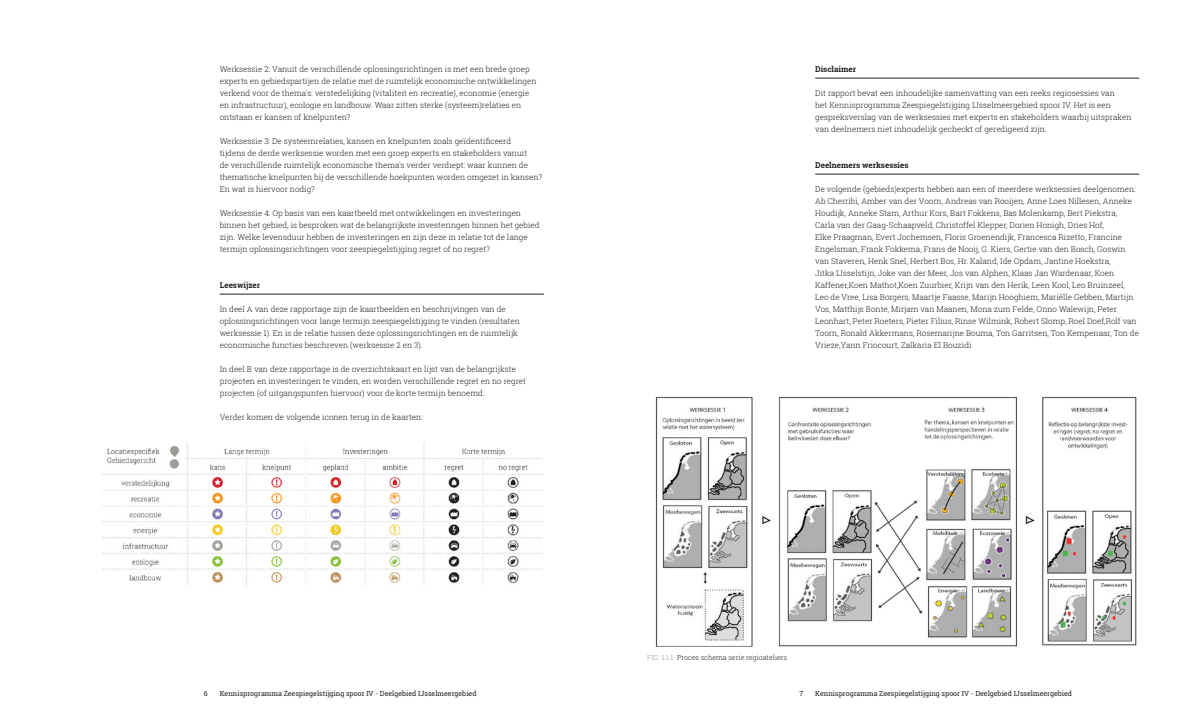
<style>
.page{position:relative;width:1191px;height:720px;background:#fff}
.page>*{position:absolute;margin:0;border:0;box-sizing:border-box;transform-origin:0 0}
.BODY_Normal{font:300 8px/12px "Roboto Slab";color:#231f20}
.BODY_Normal_-_No_Bla{font:300 8px "Roboto Slab";color:#231f20}
.SUBHEADING_Normal_1{font:700 8px "Roboto Slab";color:#231f20}
.t1{font:7px "Roboto Slab";color:#231f20}
.t2{font:300 7px "Roboto Slab";color:#231f20}
.s1{color:#939598}
</style>
<div class="page">
<hr style="left:220px;top:294px;width:324px;height:1px;background:#231f20">
<img style="left:102px;top:442px;width:441px;height:143px">
<hr style="left:815px;top:78px;width:324px;height:1px;background:#231f20">
<hr style="left:815px;top:174px;width:324px;height:1px;background:#231f20">
<img style="left:655px;top:396px;width:482px;height:251px">
<p class="BODY_Normal" style="left:220px;top:63px;width:318px">Werksessie 2: Vanuit de verschillende oplossingsrichtingen is met een brede groep experts en gebiedspartijen de relatie met de ruimtelijk economische ontwikkelingen verkend voor de thema's: verstedelijking (vitaliteit en recreatie), economie (energie en infrastructuur), ecologie en landbouw. Waar zitten sterke (systeem)relaties en ontstaan er kansen of knelpunten?</p>
<p class="BODY_Normal" style="left:220px;top:135px;width:324px">Werksessie 3: De systeemrelaties, kansen en knelpunten zoals geïdentificeerd<br>tijdens de derde werksessie worden met een groep experts en stakeholders vanuit<br>de verschillende ruimtelijk economische thema's verder verdiept: waar kunnen de thematische knelpunten bij de verschillende hoekpunten worden omgezet in kansen?<br>En wat is hiervoor nodig?</p>
<p class="BODY_Normal" style="left:220px;top:207px;width:321px">Werksessie 4: Op basis van een kaartbeeld met ontwikkelingen en investeringen binnen het gebied, is besproken wat de belangrijkste investeringen binnen het gebied zijn. Welke levensduur hebben de investeringen en zijn deze in relatie tot de lange termijn oplossingsrichtingen voor zeespiegelstijging regret of no regret?</p>
<p class="SUBHEADING_Normal_1" style="left:220px;top:280px;width:42px">Leeswijzer</p>
<p class="BODY_Normal" style="left:220px;top:303px;width:302px">In deel A van deze rapportage zijn de kaartbeelden en beschrijvingen van de oplossingsrichtingen voor lange termijn zeespiegelstijging te vinden (resultaten werksessie 1). En is de relatie tussen deze oplossingsrichtingen en de ruimtelijk economische functies beschreven (werksessie 2 en 3).</p>
<p class="BODY_Normal" style="left:220px;top:363px;width:308px">In deel B van deze rapportage is de overzichtskaart en lijst van de belangrijkste projecten en investeringen te vinden, en worden verschillende regret en no regret projecten (of uitgangspunten hiervoor) voor de korte termijn benoemd.</p>
<p class="BODY_Normal_-_No_Bla" style="left:220px;top:412px;width:205px">Verder komen de volgende iconen terug in de kaarten:</p>
<p class="SUBHEADING_Normal_1" style="left:815px;top:64px;width:42px">Disclaimer</p>
<p class="BODY_Normal" style="left:815px;top:87px;width:318px">Dit rapport bevat een inhoudelijke samenvatting van een reeks regiosessies van<br>het Kennisprogramma Zeespiegelstijging IJsselmeergebied spoor IV. Het is een gespreksverslag van de werksessies met experts en stakeholders waarbij uitspraken van deelnemers niet inhoudelijk gecheckt of geredigeerd zijn.</p>
<p class="SUBHEADING_Normal_1" style="left:815px;top:160px;width:95px">Deelnemers werksessies</p>
<p class="BODY_Normal" style="left:815px;top:183px;width:325px">De volgende (gebieds)experts hebben aan een of meerdere werksessies deelgenomen:<br>Ab Cherribi, Amber van der Voorn, Andreas van Rooijen, Anne Loes Nillesen, Anneke Houdijk, Anneke Stam, Arthur Kors, Bart Fokkens, Bas Molenkamp, Bert Piekstra, Carla van der Gaag-Schaapveld, Christoffel Klepper, Dorien Honigh, Dries Hof,<br>Elke Praagman, Evert Jochemsen, Floris Groenendijk, Francesca Rizetto, Francine Engelsman, Frank Fokkema, Frans de Nooij, G. Kiers, Gertie van den Bosch, Goswin van Staveren, Henk Snel, Herbert Bos, Hr. Kaland, Ide Opdam, Jantine Hoekstra,<br>Jitka IJsselstijn, Joke van der Meer, Jos van Alphen, Klaas Jan Wardenaar, Koen Kaffener,Koen Mathot,Koen Zuurbier, Krijn van den Herik, Leen Kool, Leo Bruinzeel, Leo de Vree, Lisa Borgers, Maartje Faasse, Marijn Hooghiem, Mariëlle Gebben, Martijn Vos, Matthijs Bonte, Mirjam van Maanen, Mona zum Felde, Onno Walewijn, Peter Leonhart, Peter Roeters, Pieter Filius, Rinse Wilmink, Robert Slomp, Roel Doef,Rolf van Toorn, Ronald Akkermans, Rosemarijne Bouma, Ton Garritsen, Ton Kempenaar, Ton de Vrieze,Yann Friocourt, Zalkaria El Bouzidi</p>
<p class="t2" style="left:647px;top:653px;width:142px"><span class="s1">Fig. 1.1.1</span> Proces schema serie regioateliers</p>
<p class="t1" style="left:204px;top:689px;width:5px">6</p>
<p class="t1" style="left:220px;top:689px;width:258px">Kennisprogramma Zeespiegelstijging spoor IV - Deelgebied IJsselmeergebied</p>
<p class="t1" style="left:799px;top:689px;width:5px">7</p>
<p class="t1" style="left:815px;top:689px;width:258px">Kennisprogramma Zeespiegelstijging spoor IV - Deelgebied IJsselmeergebied</p>
</div>
